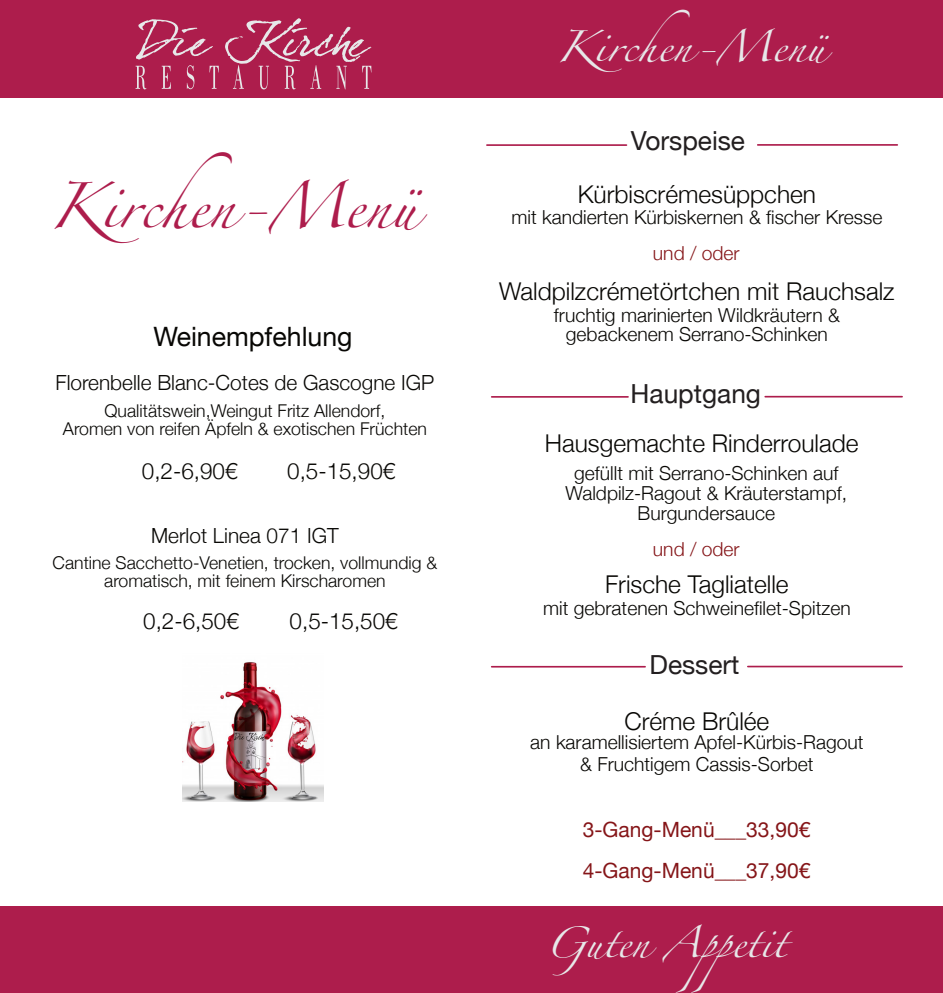
<style>
.page{position:relative;width:943px;height:993px;background:#fff}
.page>*{position:absolute;margin:0;border:0;box-sizing:border-box;transform-origin:0 0}
.t1{font:40.77px "Zapfino";color:#ad1d4c}
.t2{font:28px "Zapfino";color:#e7e8e9}
.t3{font:28px "Zapfino";color:#e7e8e9;scale:1.07 1}
.t4{font:26.6px "Helvetica Neue";color:#080704}
.t5{font:26.25px "Helvetica Neue";color:#231f20}
.t6{font:300 24.5px "Helvetica Neue";color:#080704}
.t7{font:300 22.4px "Helvetica Neue";color:#080704}
.t8{font:21px/40.9px "Helvetica Neue";color:#851518}
.t9{font:300 20.82px "Helvetica Neue";color:#080704}
.t10{font:300 19.25px/19.8px "Helvetica Neue";color:#080704;text-align:center}
.t11{font:300 19.25px "Helvetica Neue";color:#851518}
.t12{font:300 17.68px/18.2px "Helvetica Neue";color:#080704;text-align:center}
</style>
<div class="page">
<div style="left:0;top:0;width:943px;height:98px;background:#ad1d4c"></div>
<div style="left:0;top:906px;width:943px;height:86px;background:#ad1d4c"></div>
<svg style="left:136px;top:18px;width:235px;height:71px"></svg>
<hr style="left:487px;top:144px;width:139px;height:2px;background:#ad1d4c">
<hr style="left:757px;top:144px;width:140px;height:2px;background:#ad1d4c">
<hr style="left:491px;top:396px;width:137px;height:1px;background:#ad1d4c">
<hr style="left:765px;top:396px;width:137px;height:1px;background:#ad1d4c">
<hr style="left:491px;top:665px;width:154px;height:2px;background:#ad1d4c">
<hr style="left:747px;top:665px;width:155px;height:2px;background:#ad1d4c">
<img style="left:183px;top:662px;width:141px;height:138px">
<svg style="left:234px;top:732px;width:32px;height:36px"></svg>
<h1 class="t1" style="left:49px;top:188px;width:370px">Kirchen-Menü</h1>
<h3 class="t4" style="left:154px;top:320px;width:200px">Weinempfehlung</h3>
<p class="t9" style="left:55px;top:370px;width:380px">Florenbelle Blanc-Cotes de Gascogne IGP</p>
<p class="t12" style="left:63px;top:401px;width:365px">Qualitätswein,Weingut Fritz Allendorf,<br>Aromen von reifen Äpfeln &amp; exotischen Früchten</p>
<p class="t7" style="left:142px;top:457px;width:97px">0,2-6,90€</p>
<p class="t7" style="left:287px;top:457px;width:110px">0,5-15,90€</p>
<p class="t9" style="left:151px;top:522px;width:189px">Merlot Linea 071 IGT</p>
<p class="t12" style="left:53px;top:553px;width:386px">Cantine Sacchetto-Venetien, trocken, vollmundig &amp; aromatisch, mit feinem Kirscharomen</p>
<p class="t7" style="left:143px;top:607px;width:97px">0,2-6,50€</p>
<p class="t7" style="left:290px;top:607px;width:110px">0,5-15,50€</p>
<h2 class="t3" style="left:556px;top:35px;width:253px">Kirchen-Menü</h2>
<h3 class="t5" style="left:630px;top:124px;width:116px">Vorspeise</h3>
<p class="t6" style="left:577px;top:179px;width:240px">Kürbiscrémesüppchen</p>
<p class="t10" style="left:511px;top:206px;width:372px">mit kandierten Kürbiskernen &amp; fischer Kresse</p>
<p class="t11" style="left:653px;top:241px;width:88px">und / oder</p>
<p class="t6" style="left:499px;top:276px;width:397px">Waldpilzcrémetörtchen mit Rauchsalz</p>
<p class="t10" style="left:554px;top:304px;width:287px">fruchtig marinierten Wildkräutern &amp; gebackenem Serrano-Schinken</p>
<h3 class="t5" style="left:630px;top:378px;width:132px">Hauptgang</h3>
<p class="t6" style="left:545px;top:428px;width:315px">Hausgemachte Rinderroulade</p>
<p class="t10" style="left:565px;top:463px;width:283px">gefüllt mit Serrano-Schinken auf<br>Waldpilz-Ragout &amp; Kräuterstampf,<br>Burgundersauce</p>
<p class="t11" style="left:653px;top:537px;width:88px">und / oder</p>
<p class="t6" style="left:605px;top:569px;width:185px">Frische Tagliatelle</p>
<p class="t10" style="left:543px;top:597px;width:309px">mit gebratenen Schweinefilet-Spitzen</p>
<h3 class="t5" style="left:649px;top:649px;width:91px">Dessert</h3>
<p class="t6" style="left:624px;top:705px;width:146px">Créme Brûlée</p>
<p class="t10" style="left:530px;top:731px;width:335px;line-height:22.1px">an karamellisiertem Apfel-Kürbis-Ragout &amp; Fruchtigem Cassis-Sorbet</p>
<p class="t8" style="left:582px;top:808px;width:229px">3-Gang-Menü___33,90€<br>4-Gang-Menü___37,90€</p>
<h2 class="t2" style="left:545px;top:930px;width:243px">Guten Appetit</h2>
</div>
